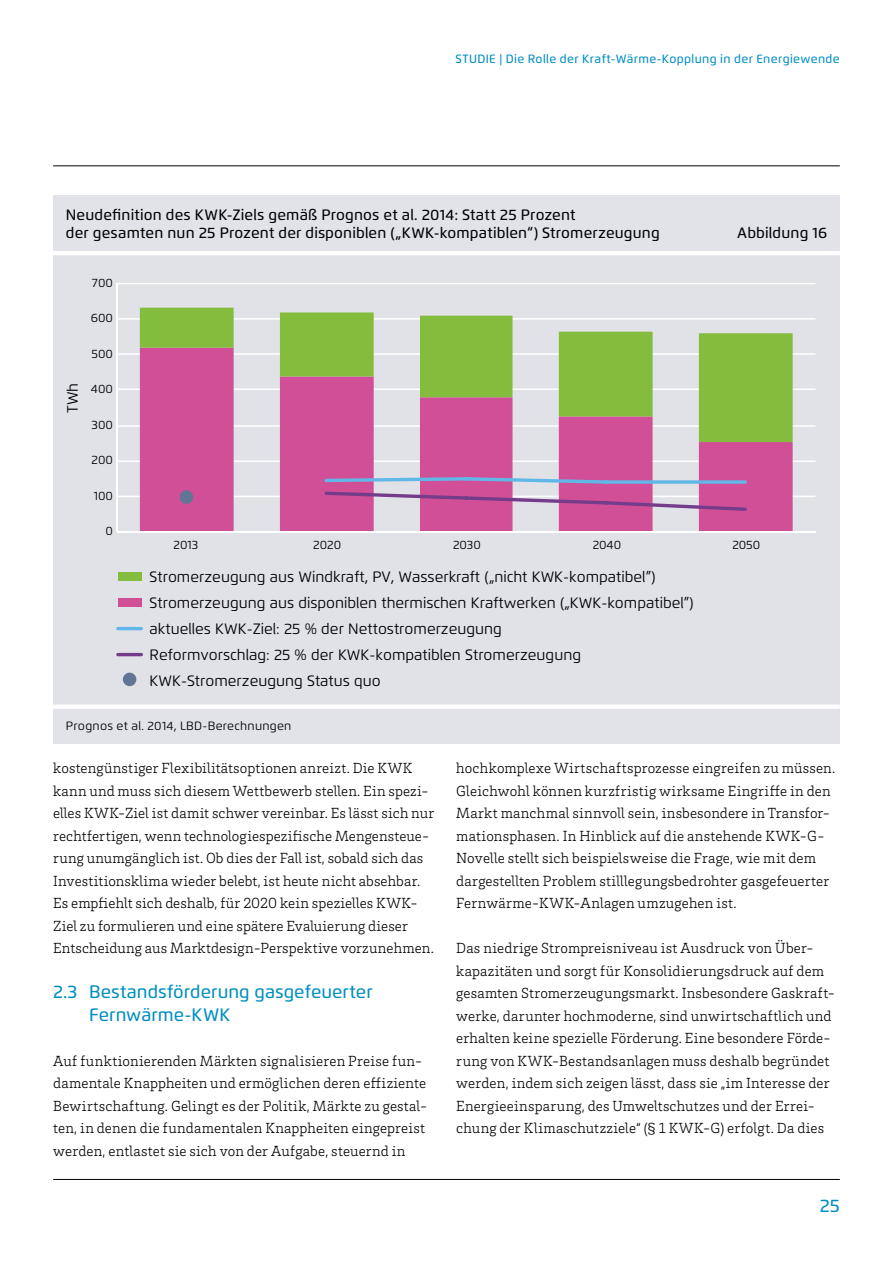
<style>
.page{position:relative;width:893px;height:1263px;background:#fff}
.page>*{position:absolute;margin:0;border:0;box-sizing:border-box;transform-origin:0 0}
.t1{font:500 18px/22.5px "Flexo";color:#008ec1}
.t2{font:300 15px/22.5px "Brix Slab";letter-spacing:.01em;color:#000}
.t3{font:15px/26px "Flexo";color:#000}
.t4{font:500 15px/18px "Flexo";letter-spacing:.01em;color:#000}
.t5{font:500 12px "Flexo";letter-spacing:.03em;color:#008ec1}
.t6{font:12px "Flexo";color:#000}
.t7{font:12px "Flexo";letter-spacing:.02em;color:#000}
</style>
<div class="page">
<hr style="left:53px;top:166px;width:787px;height:1px;background:#000">
<hr style="left:53px;top:1179px;width:787px;height:1px;background:#000">
<div style="left:53px;top:255px;width:787px;height:465px;background:#e1e2e8"></div>
<hr style="left:117px;top:496px;width:698px;height:1px;background:#fff">
<hr style="left:117px;top:460px;width:698px;height:2px;background:#fff">
<hr style="left:117px;top:425px;width:698px;height:2px;background:#fff">
<hr style="left:117px;top:388px;width:698px;height:2px;background:#fff">
<hr style="left:117px;top:353px;width:698px;height:2px;background:#fff">
<hr style="left:117px;top:318px;width:698px;height:2px;background:#fff">
<hr style="left:117px;top:283px;width:698px;height:1px;background:#fff">
<svg style="left:140px;top:442px;width:653px;height:89px;fill:#d14f97"></svg>
<svg style="left:140px;top:308px;width:653px;height:134px"></svg>
<hr style="left:116px;top:283px;width:2px;height:249px;background:#fff">
<hr style="left:117px;top:531px;width:698px;height:2px;background:#fff">
<svg style="left:324px;top:477px;width:423px;height:7px;background:#9d9acb"></svg>
<svg style="left:324px;top:491px;width:423px;height:20px"></svg>
<div style="left:118px;top:573px;width:23px;height:8px;background:#84bc3e"></div>
<div style="left:118px;top:599px;width:23px;height:8px;background:#d14f97"></div>
<hr style="left:116px;top:627px;width:27px;height:3px;background:#61b8e8;border-radius:2px">
<hr style="left:116px;top:653px;width:27px;height:3px;background:#743c8a;border-radius:2px">
<div style="left:180px;top:490px;width:13px;height:14px;background:#617595;border-radius:50%"></div>
<div style="left:123px;top:673px;width:13px;height:13px;background:#617595;border-radius:50%"></div>
<div style="left:53px;top:707px;width:787px;height:36px;background:#e1e3e9"></div>
<div style="left:53px;top:704px;width:787px;height:5px;background:#fff"></div>
<div style="left:53px;top:196px;width:787px;height:55px;background:#e1e3e9"></div>
<p class="t5" style="left:455px;top:51px;width:386px">Studie | Die Rolle der Kraft-Wärme-Kopplung in der Energiewende</p>
<p class="t4" style="left:66px;top:206px;width:595px">Neudefinition des KWK-Ziels gemäß Prognos et al. 2014: Statt 25 Prozent<br>der gesamten nun 25 Prozent der disponiblen („KWK-kompatiblen“) Stromerzeugung</p>
<p class="t6" style="left:92px;top:275px;width:23px">700</p>
<p class="t6" style="left:91px;top:311px;width:24px">600</p>
<p class="t3" style="left:60px;top:413px;width:31px;rotate:-90deg">TWh</p>
<p class="t6" style="left:91px;top:346px;width:23px">500</p>
<p class="t6" style="left:91px;top:382px;width:24px">400</p>
<p class="t6" style="left:92px;top:417px;width:23px">300</p>
<p class="t6" style="left:92px;top:453px;width:23px">200</p>
<p class="t6" style="left:94px;top:488px;width:21px">100</p>
<p class="t6" style="left:105px;top:524px;width:9px">0</p>
<p class="t4" style="left:737px;top:224px;width:91px">Abbildung 16</p>
<p class="t6" style="left:174px;top:537px;width:26px">2013</p>
<p class="t6" style="left:313px;top:537px;width:29px">2020</p>
<p class="t6" style="left:453px;top:537px;width:29px">2030</p>
<p class="t6" style="left:593px;top:537px;width:30px">2040</p>
<p class="t6" style="left:732px;top:537px;width:29px">2050</p>
<p class="t3" style="left:150px;top:564px;width:546px">Stromerzeugung aus Windkraft, PV, Wasserkraft („nicht KWK-kompatibel”)<br>Stromerzeugung aus disponiblen thermischen Kraftwerken („KWK-kompatibel”) aktuelles KWK-Ziel: 25 % der Nettostromerzeugung<br>Reformvorschlag: 25 % der KWK-kompatiblen Stromerzeugung KWK-Stromerzeugung Status quo</p>
<p class="t7" style="left:66px;top:719px;width:227px">Prognos et al. 2014, LBD-Berechnungen</p>
<p class="t2" style="left:53px;top:756px;width:383px">kostengünstiger Flexibilitätsoptionen anreizt. Die KWK kann und muss sich diesem Wettbewerb stellen. Ein spezi&shy;elles KWK-Ziel ist damit schwer vereinbar. Es lässt sich nur rechtfertigen, wenn technologiespezifische Mengensteue&shy;rung unumgänglich ist. Ob dies der Fall ist, sobald sich das Investitionsklima wieder belebt, ist heute nicht absehbar.<br>Es empfiehlt sich deshalb, für 2020 kein spezielles KWK-Ziel zu formulieren und eine spätere Evaluierung dieser Entscheidung aus Marktdesign-Perspektive vorzunehmen.</p>
<p class="t1" style="left:89px;top:981px;width:285px;text-indent:-36px">2.3 Bestandsförderung gasgefeuerter<br>Fernwärme-KWK</p>
<p class="t2" style="left:53px;top:1049px;width:376px">Auf funktionierenden Märkten signalisieren Preise fun&shy;damentale Knappheiten und ermöglichen deren effiziente Bewirtschaftung. Gelingt es der Politik, Märkte zu gestal&shy;ten, in denen die fundamentalen Knappheiten eingepreist werden, entlastet sie sich von der Aufgabe, steuernd in</p>
<p class="t2" style="left:456px;top:756px;width:381px">hochkomplexe Wirtschaftsprozesse eingreifen zu müssen.<br>Gleichwohl können kurzfristig wirksame Eingriffe in den Markt manchmal sinnvoll sein, insbesondere in Transfor&shy;mationsphasen. In Hinblick auf die anstehende KWK-G-Novelle stellt sich beispielsweise die Frage, wie mit dem dargestellten Problem stilllegungsbedrohter gasgefeuerter Fernwärme-KWK-Anlagen umzugehen ist.</p>
<p class="t2" style="left:456px;top:936px;width:381px">Das niedrige Strompreisniveau ist Ausdruck von Über&shy;kapazitäten und sorgt für Konsolidierungsdruck auf dem gesamten Stromerzeugungsmarkt. Insbesondere Gaskraft&shy;werke, darunter hochmoderne, sind unwirtschaftlich und erhalten keine spezielle Förderung. Eine besondere Förde&shy;rung von KWK-Bestandsanlagen muss deshalb begründet werden, indem sich zeigen lässt, dass sie „im Interesse der Energieeinsparung, des Umweltschutzes und der Errei&shy;chung der Klimaschutzziele“ (§ 1 KWK-G) erfolgt. Da dies</p>
<p class="t1" style="left:820px;top:1194px;width:22px">25</p>
</div>
